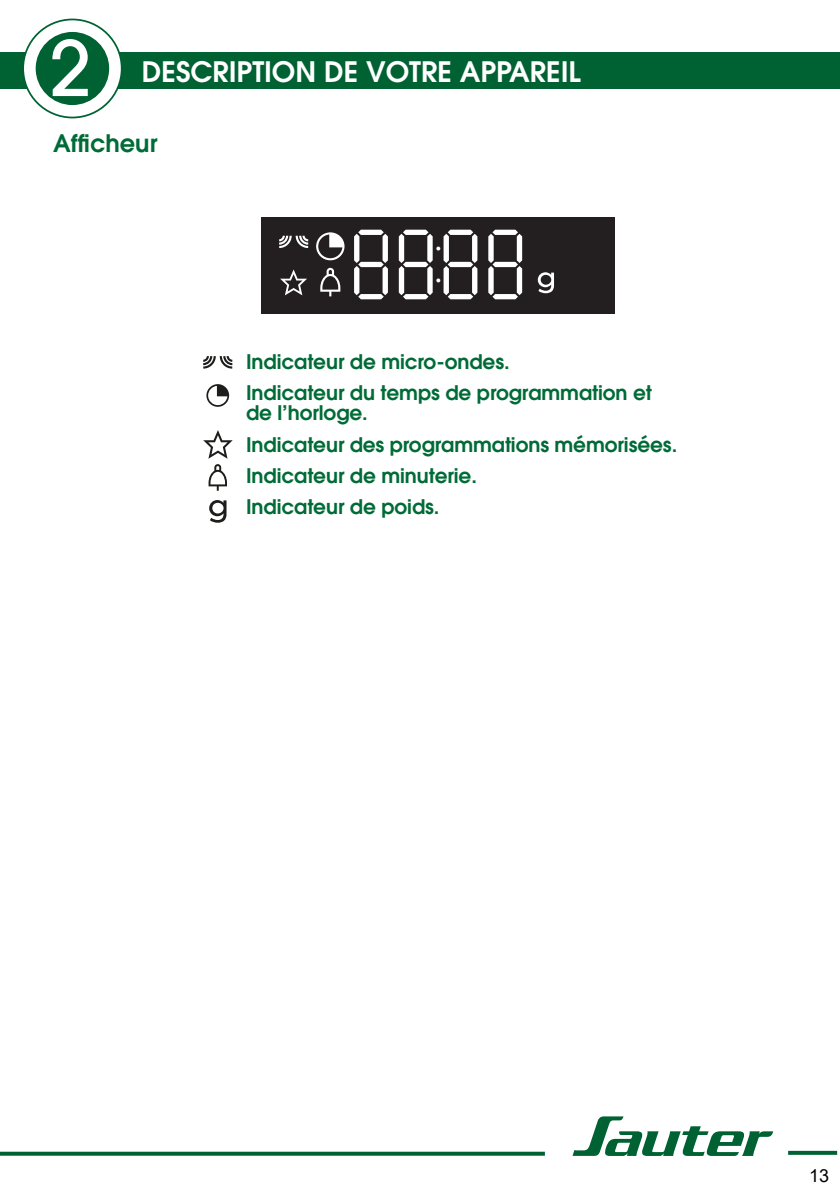
<style>
.page{position:relative;width:840px;height:1191px;background:#fff}
.page>*{position:absolute;margin:0;border:0;box-sizing:border-box;transform-origin:0 0}
.t1{font:500 75.6px "Avant Garde";color:#fff}
.t2{font:600 28px "Avant Garde";color:#fff}
.t3{font:600 24px "Avant Garde";color:#006b37}
.t4{font:600 20px/31.4px "Avant Garde";letter-spacing:-.005em;color:#006b37}
.t5{font:18px "Arial";color:#000}
</style>
<div class="page">
<div style="left:261px;top:217px;width:353px;height:97px;background:#231f20"></div>
<svg style="left:354px;top:230px;width:33px;height:69px"></svg>
<svg style="left:398px;top:230px;width:79px;height:69px"></svg>
<svg style="left:488px;top:230px;width:34px;height:69px"></svg>
<svg style="left:316px;top:232px;width:28px;height:28px"></svg>
<svg style="left:320px;top:268px;width:20px;height:28px"></svg>
<svg style="left:537px;top:272px;width:16px;height:21px"></svg>
<svg style="left:279px;top:236px;width:29px;height:12px"></svg>
<svg style="left:280px;top:269px;width:27px;height:26px"></svg>
<svg style="left:203px;top:356px;width:29px;height:12px"></svg>
<svg style="left:206px;top:384px;width:23px;height:23px"></svg>
<svg style="left:209px;top:500px;width:17px;height:23px"></svg>
<svg style="left:203px;top:430px;width:29px;height:61px"></svg>
<svg style="left:0;top:1151px;width:544px;height:4px;background:#2d7e57"></svg>
<svg style="left:572px;top:1116px;width:200px;height:40px"></svg>
<svg style="left:788px;top:1150px;width:48px;height:4px"></svg>
<div style="left:0;top:52px;width:839px;height:37px;background:#006233"></div>
<div style="left:23px;top:19px;width:99px;height:98px;background:#fff;border-radius:50%"></div>
<div style="left:22px;top:19px;width:100px;height:99px;border:2px solid #006233;border-radius:50%"></div>
<div style="left:36px;top:32px;width:73px;height:73px;background:#006233;border-radius:50%"></div>
<h1 class="t1" style="left:50px;top:22px;width:44px">2</h1>
<h2 class="t2" style="left:142px;top:54px;width:440px">DESCRIPTION DE VOTRE APPAREIL</h2>
<p class="t3" style="left:53px;top:127px;width:106px">Afficheur</p>
<p class="t4" style="left:246px;top:345px;width:407px">Indicateur de micro-ondes.<br>Indicateur du temps de programmation et</p>
<p class="t4" style="left:246px;top:397px;width:432px">de l’horloge.<br>Indicateur des programmations mémorisées.<br>Indicateur de minuterie.<br>Indicateur de poids.</p>
<p class="t5" style="left:808px;top:1163px;width:22px">13</p>
</div>
